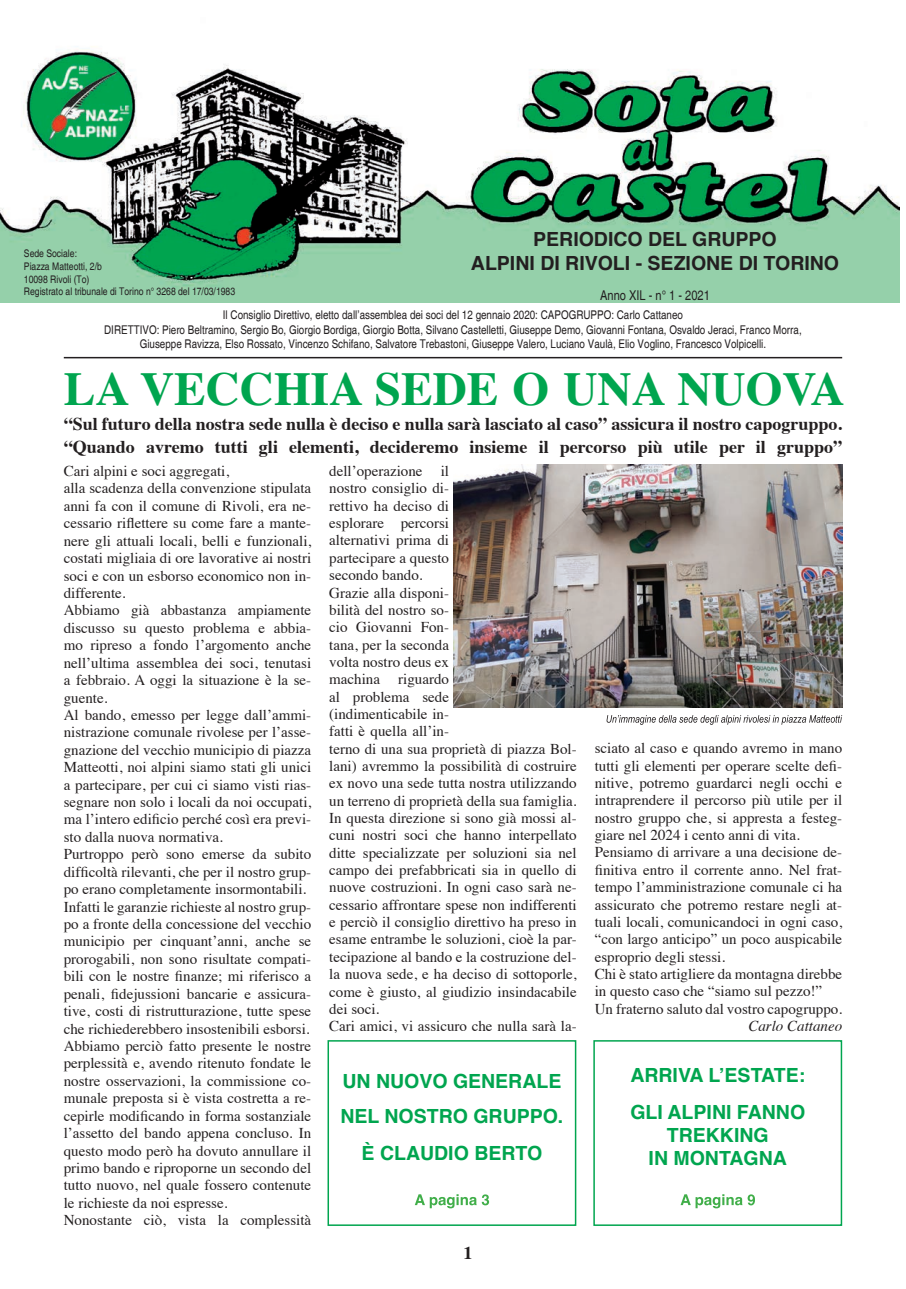
<style>
.page{position:relative;width:906px;height:1289px;background:#fff}
.page>*{position:absolute;margin:0;border:0;box-sizing:border-box;transform-origin:0 0}
.t1{font:700 47.25px "Times";color:#00a54f}
.t2{font:700 19.5px/35.7px "Helvetica";color:#00a54f;text-align:center}
.t3{font:700 19.5px/23.4px "Helvetica";color:#231f20;text-align:center}
.t4{font:700 18px/22.5px "Times";color:#231f20}
.t5{font:15px/17.4px "Times";color:#231f20}
.t6{font:italic 15px "Times";color:#231f20}
.t7{font:condensed 13.5px "Helvetica";color:#231f20}
.t8{font:condensed 12px/14.4px "Helvetica";color:#231f20;text-align:center}
.t9{font:condensed 10.5px/12.8px "Helvetica";color:#231f20}
</style>
<div class="page">
<svg style="left:606px;top:715px;width:236px;height:9px"></svg>
<hr style="left:64px;top:357px;width:778px;height:1px;background:#231f20">
<img style="left:0;top:46px;width:899px;height:256px">
<img style="left:453px;top:465px;width:389px;height:242px">
<div style="left:593px;top:1040px;width:249px;height:185px;border:2px solid #00a54f"></div>
<div style="left:327px;top:1040px;width:249px;height:185px;border:2px solid #00a54f"></div>
<svg style="left:680px;top:1194px;width:75px;height:14px"></svg>
<svg style="left:415px;top:1194px;width:74px;height:14px"></svg>
<p class="t9" style="left:24px;top:247px;width:213px">Sede Sociale:<br>Piazza Matteotti, 2/b<br>10098 Rivoli (To)<br>Registrato al tribunale di Torino n° 3268 del 17/03/1983</p>
<h2 class="t3" style="left:471px;top:228px;width:370px">PERIODICO DEL GRUPPO<br>ALPINI DI RIVOLI - SEZIONE DI TORINO</h2>
<p class="t7" style="left:600px;top:287px;width:111px">Anno XIL - n° 1 - 2021</p>
<p class="t8" style="left:104px;top:308px;width:699px">Il Consiglio Direttivo, eletto dall’assemblea dei soci del 12 gennaio 2020: CAPOGRUPPO: Carlo Cattaneo<br>DIRETTIVO: Piero Beltramino, Sergio Bo, Giorgio Bordiga, Giorgio Botta, Silvano Castelletti, Giuseppe Demo, Giovanni Fontana, Osvaldo Jeraci, Franco Morra,<br>Giuseppe Ravizza, Elso Rossato, Vincenzo Schifano, Salvatore Trebastoni, Giuseppe Valero, Luciano Vaulà, Elio Voglino, Francesco Volpicelli.</p>
<h1 class="t1" style="left:64px;top:344px;width:782px">LA VECCHIA SEDE O UNA NUOVA</h1>
<p class="t4" style="left:64px;top:411px;width:780px">“Sul futuro della nostra sede nulla è deciso e nulla sarà lasciato al caso” assicura il nostro capogruppo. “Quando avremo tutti gli elementi, decideremo insieme il percorso più utile per il gruppo”</p>
<p class="t5" style="left:64px;top:461px;width:249px">Cari alpini e soci aggregati,<br>alla scadenza della convenzione stipulata anni fa con il comune di Rivoli, era ne&shy;cessario riflettere su come fare a mante&shy;nere gli attuali locali, belli e funzionali, costati migliaia di ore lavorative ai nostri soci e con un esborso economico non in&shy;differente.<br>Abbiamo già abbastanza ampiamente discusso su questo problema e abbia&shy;mo ripreso a fondo l’argomento anche nell’ultima assemblea dei soci, tenutasi a febbraio. A oggi la situazione è la se&shy;guente.<br>Al bando, emesso per legge dall’ammi&shy;nistrazione comunale rivolese per l’asse&shy;gnazione del vecchio municipio di piazza Matteotti, noi alpini siamo stati gli unici a partecipare, per cui ci siamo visti rias&shy;segnare non solo i locali da noi occupati, ma l’intero edificio perché così era previ&shy;sto dalla nuova normativa.<br>Purtroppo però sono emerse da subito difficoltà rilevanti, che per il nostro grup&shy;po erano completamente insormontabili.<br>Infatti le garanzie richieste al nostro grup&shy;po a fronte della concessione del vecchio municipio per cinquant’anni, anche se prorogabili, non sono risultate compati&shy;bili con le nostre finanze; mi riferisco a penali, fidejussioni bancarie e assicura&shy;tive, costi di ristrutturazione, tutte spese che richiederebbero insostenibili esborsi.<br>Abbiamo perciò fatto presente le nostre perplessità e, avendo ritenuto fondate le nostre osservazioni, la commissione co&shy;munale preposta si è vista costretta a re&shy;cepirle modificando in forma sostanziale l’assetto del bando appena concluso. In questo modo però ha dovuto annullare il primo bando e riproporne un secondo del tutto nuovo, nel quale fossero contenute le richieste da noi espresse.<br>Nonostante ciò, vista la complessità</p>
<p class="t5" style="left:329px;top:461px;width:249px">dell’operazione il<br>nostro consiglio di-<br>rettivo ha deciso di<br>esplorare percorsi<br>alternativi prima di<br>partecipare a questo<br>secondo bando.<br>Grazie alla disponi-<br>bilità del nostro so-<br>cio Giovanni Fon-<br>tana, per la seconda<br>volta nostro deus ex<br>machina riguardo<br>al problema sede<br>(indimenticabile in-<br>fatti è quella all’in-<br>terno di una sua proprietà di piazza Bol&shy;lani) avremmo la possibilità di costruire ex novo una sede tutta nostra utilizzando un terreno di proprietà della sua famiglia.<br>In questa direzione si sono già mossi al&shy;cuni nostri soci che hanno interpellato ditte specializzate per soluzioni sia nel campo dei prefabbricati sia in quello di nuove costruzioni. In ogni caso sarà ne&shy;cessario affrontare spese non indifferenti e perciò il consiglio direttivo ha preso in esame entrambe le soluzioni, cioè la par&shy;tecipazione al bando e la costruzione del&shy;la nuova sede, e ha deciso di sottoporle, come è giusto, al giudizio insindacabile dei soci.<br>Cari amici, vi assicuro che nulla sarà la-</p>
<h2 class="t2" style="left:340px;top:1063px;width:224px">UN NUOVO GENERALE<br>NEL NOSTRO GRUPPO.<br>È CLAUDIO BERTO</h2>
<p class="t4" style="left:463px;top:1239px;width:10px">1</p>
<p class="t5" style="left:595px;top:738px;width:249px">sciato al caso e quando avremo in mano tutti gli elementi per operare scelte defi&shy;nitive, potremo guardarci negli occhi e intraprendere il percorso più utile per il nostro gruppo che, si appresta a festeg&shy;giare nel 2024 i cento anni di vita.<br>Pensiamo di arrivare a una decisione de&shy;finitiva entro il corrente anno. Nel frat&shy;tempo l’amministrazione comunale ci ha assicurato che potremo restare negli at&shy;tuali locali, comunicandoci in ogni caso, “con largo anticipo” un poco auspicabile esproprio degli stessi.<br>Chi è stato artigliere da montagna direbbe in questo caso che “siamo sul pezzo!” Un fraterno saluto dal vostro capogruppo.</p>
<p class="t6" style="left:748px;top:1012px;width:95px">Carlo Cattaneo</p>
<h2 class="t2" style="left:630px;top:1056px;width:176px;line-height:36.9px;text-align:left">ARRIVA L’ESTATE:<br>GLI ALPINI FANNO</h2>
<h2 class="t2" style="left:648px;top:1123px;width:140px;line-height:23.4px">TREKKING<br>IN MONTAGNA</h2>
</div>
